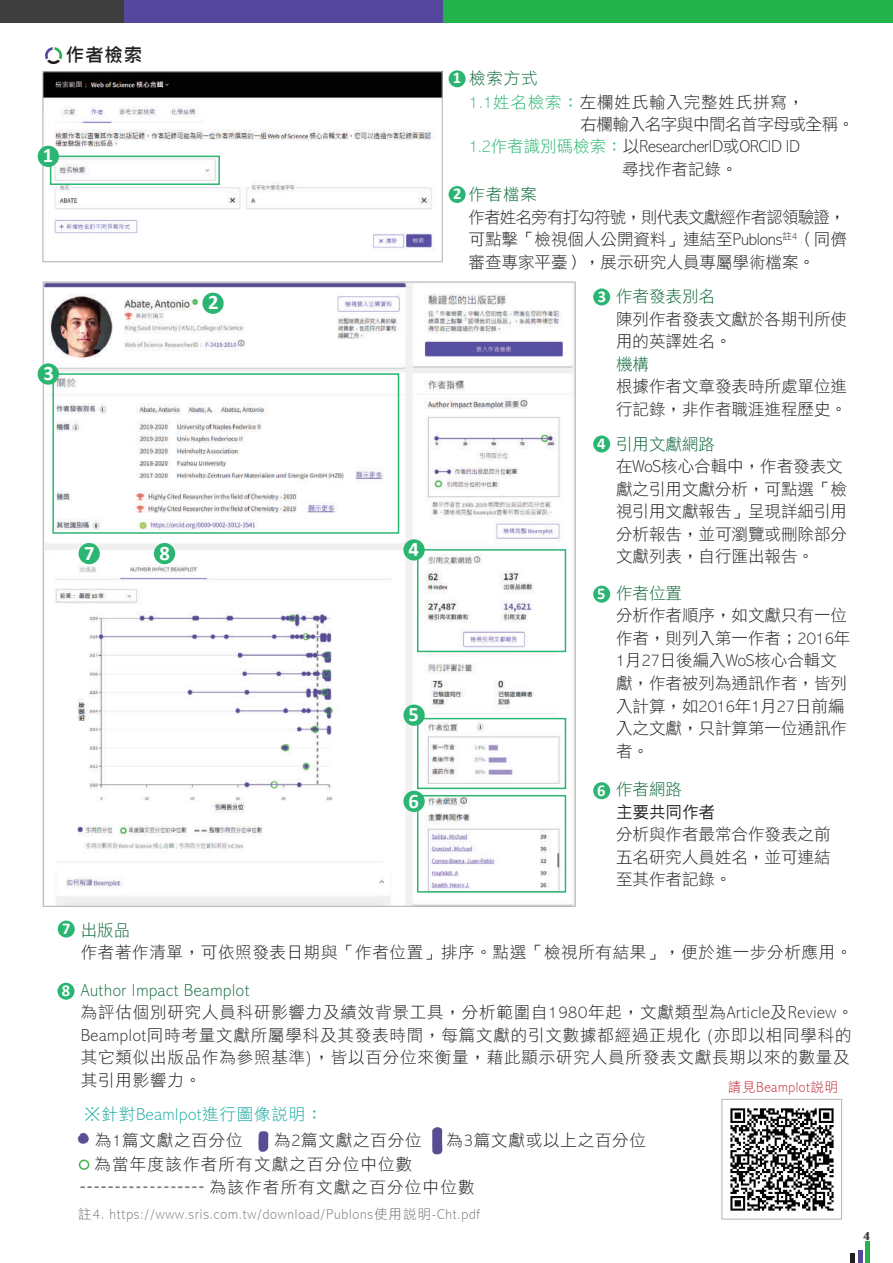
<style>
.page{position:relative;width:893px;height:1263px;background:#fff}
.page>*{position:absolute;margin:0;border:0;box-sizing:border-box;transform-origin:0 0}
.t1{font:700 20.55px "Calibri";color:#fff}
.t2{font:18px "DF Li Hei W5 WINP BF";color:#231f20}
.t3{font:16.5px/22.5px "DF Li Hei Lt HK BF";color:#231f20}
.t4{font:16.5px/22.5px "DF Li Hei Lt HK BF";letter-spacing:.05em;color:#231f20}
.t5{font:16.5px "DF Li Hei Lt HK BF";letter-spacing:.04em;color:#231f20}
.t6{font:16.5px/23px "DF Li Hei Lt HK BF";letter-spacing:.075em;color:#231f20}
.t7{font:16.5px "DF Li Hei Lt HK BF";color:#0c6638}
.t8{font:16.5px "DF Li Hei Lt HK BF";letter-spacing:-.025em;color:#231f20}
.t9{font:16.5px "DF Li Hei Lt HK BF";letter-spacing:.05em;color:#0c6638}
.t10{font:16.5px "DF Li Hei Lt HK BF";letter-spacing:.05em;color:#12a79d}
.t11{font:700 16.5px "Calibri";color:#fff}
.t12{font:16.5px "DF Hei W5 WINP BF";color:#231f20}
.t13{font:13.5px "DF Li Hei Lt HK BF";letter-spacing:.075em;color:#6c6d70}
.t14{font:13.5px "DF Li Hei Lt HK BF";letter-spacing:.05em;color:#be1d2c}
.t15{font:700 12px "Britannic";color:#3e3e3f}
.s1{color:#0c6638}
.s2{color:#2bb572}
.s3{font-family:"Calibri";font-weight:700;color:#fff}
</style>
<div class="page">
<img style="left:44px;top:73px;width:397px;height:177px">
<div style="left:42px;top:71px;width:401px;height:191px;border:1px solid #b6b7b9"></div>
<img style="left:45px;top:283px;width:529px;height:622px">
<img style="left:730px;top:1108px;width:104px;height:103px">
<div style="left:721px;top:1099px;width:121px;height:120px;border:1px solid #b6b7b9"></div>
<img style="left:77px;top:1133px;width:12px;height:11px">
<img style="left:258px;top:1131px;width:11px;height:21px">
<img style="left:432px;top:1127px;width:11px;height:28px">
<img style="left:80px;top:1186px;width:124px;height:3px">
<div style="left:79px;top:1159px;width:10px;height:11px;border:1px solid #40b049;border-radius:50%"></div>
<div style="left:449px;top:70px;width:17px;height:17px;background:#2bb572;border-radius:50%"></div>
<div style="left:449px;top:186px;width:17px;height:17px;background:#2bb572;border-radius:50%"></div>
<div style="left:593px;top:288px;width:17px;height:17px;background:#2bb572;border-radius:50%"></div>
<div style="left:593px;top:435px;width:17px;height:17px;background:#2bb572;border-radius:50%"></div>
<div style="left:593px;top:586px;width:17px;height:17px;background:#2bb572;border-radius:50%"></div>
<div style="left:593px;top:782px;width:17px;height:17px;background:#2bb572;border-radius:50%"></div>
<div style="left:58px;top:920px;width:17px;height:17px;background:#2bb572;border-radius:50%"></div>
<div style="left:58px;top:983px;width:17px;height:17px;background:#2bb572;border-radius:50%"></div>
<div style="left:50px;top:156px;width:170px;height:29px;border:2px solid #2bb572"></div>
<div style="left:52px;top:373px;width:347px;height:161px;border:2px solid #2bb572"></div>
<div style="left:417px;top:549px;width:149px;height:103px;border:2px solid #2bb572"></div>
<div style="left:417px;top:718px;width:149px;height:71px;border:2px solid #2bb572"></div>
<div style="left:417px;top:795px;width:149px;height:98px;border:2px solid #2bb572"></div>
<div style="left:38px;top:146px;width:21px;height:21px;background:#2bb572;border-radius:50%"></div>
<div style="left:202px;top:293px;width:22px;height:21px;background:#2bb572;border-radius:50%"></div>
<div style="left:38px;top:363px;width:21px;height:22px;background:#2bb572;border-radius:50%"></div>
<div style="left:403px;top:704px;width:22px;height:22px;background:#2bb572;border-radius:50%"></div>
<div style="left:79px;top:543px;width:21px;height:21px;background:#2bb572;border-radius:50%"></div>
<div style="left:403px;top:539px;width:22px;height:21px;background:#2bb572;border-radius:50%"></div>
<div style="left:403px;top:791px;width:22px;height:21px;background:#2bb572;border-radius:50%"></div>
<div style="left:154px;top:543px;width:21px;height:21px;background:#2bb572;border-radius:50%"></div>
<svg style="left:45px;top:47px;width:17px;height:17px"></svg>
<div style="left:850px;top:1254px;width:5px;height:9px;background:#231f20"></div>
<div style="left:857px;top:1250px;width:5px;height:13px;background:#54479d"></div>
<div style="left:865px;top:1242px;width:5px;height:21px;background:#23b24b"></div>
<div style="left:0;top:0;width:124px;height:22px;background:#3e3e3f"></div>
<div style="left:124px;top:0;width:319px;height:22px;background:#54479d"></div>
<div style="left:443px;top:0;width:450px;height:22px;background:#23b24b"></div>
<p class="t2" style="left:66px;top:46px;width:78px">作者檢索</p>
<p class="t1" style="left:43px;top:141px;width:12px">1</p>
<p class="t1" style="left:44px;top:359px;width:12px">3</p>
<p class="t1" style="left:208px;top:288px;width:12px">2</p>
<p class="t1" style="left:84px;top:538px;width:12px">7</p>
<p class="t1" style="left:409px;top:535px;width:12px">4</p>
<p class="t1" style="left:159px;top:538px;width:12px">8</p>
<p class="t1" style="left:408px;top:700px;width:12px">5</p>
<p class="t1" style="left:409px;top:786px;width:12px">6</p>
<p class="t4" style="left:469px;top:66px;width:337px;line-height:24.2px"><span class="s1">檢索方式<br></span><span class="s2">1.1姓名檢索：</span>左欄姓氏輸入完整姓氏拼寫，</p>
<p class="t8" style="left:469px;top:116px;width:387px">　　　　　　右欄輸入名字與中間名首字母或全稱。</p>
<p class="t3" style="left:469px;top:136px;width:332px"><span class="s2">1.2作者識別碼檢索：</span>以ResearcherID或ORCID ID</p>
<p class="t3" style="left:622px;top:158px;width:117px">尋找作者記錄。</p>
<p class="t3" style="left:469px;top:184px;width:380px;text-indent:-15px"><span class="s3">2</span> <span class="s1">作者檔案<br></span>作者姓名旁有打勾符號，則代表文獻經作者認領驗證，可點擊「檢視個人公開資料」連結至Publons<sup>註4</sup>（同儕審查專家平臺），展示研究人員專屬學術檔案。</p>
<p class="t7" style="left:616px;top:288px;width:100px">作者發表別名</p>
<p class="t3" style="left:616px;top:308px;width:232px">陳列作者發表文獻於各期刊所使用的英譯姓名。</p>
<p class="t7" style="left:616px;top:355px;width:34px">機構</p>
<p class="t3" style="left:616px;top:376px;width:232px">根據作者文章發表時所處單位進行記錄，非作者職涯進程歷史。</p>
<p class="t7" style="left:616px;top:435px;width:100px">引用文獻網路</p>
<p class="t3" style="left:616px;top:456px;width:232px">在WoS核心合輯中，作者發表文獻之引用文獻分析，可點選「檢視引用文獻報告」呈現詳細引用分析報告，並可瀏覽或刪除部分文獻列表，自行匯出報告。</p>
<p class="t7" style="left:616px;top:585px;width:67px">作者位置</p>
<p class="t3" style="left:616px;top:605px;width:236px">分析作者順序，如文獻只有一位作者，則列入第一作者；2016年<br>1月27日後編入WoS核心合輯文獻，作者被列為通訊作者，皆列入計算，如2016年1月27日前編入之文獻，只計算第一位通訊作者。</p>
<p class="t7" style="left:616px;top:781px;width:67px">作者網路</p>
<p class="t12" style="left:616px;top:803px;width:100px">主要共同作者</p>
<p class="t3" style="left:616px;top:824px;width:216px;text-align:justify">分析與作者最常合作發表之前五名研究人員姓名，並可連結至其作者記錄。</p>
<p class="t11" style="left:453px;top:66px;width:10px">1</p>
<p class="t11" style="left:598px;top:285px;width:10px">3</p>
<p class="t11" style="left:597px;top:432px;width:10px">4</p>
<p class="t11" style="left:597px;top:582px;width:10px">5</p>
<p class="t11" style="left:597px;top:778px;width:10px">6</p>
<p class="t11" style="left:62px;top:917px;width:10px">7</p>
<p class="t11" style="left:62px;top:979px;width:10px">8</p>
<p class="t7" style="left:81px;top:921px;width:51px">出版品</p>
<p class="t5" style="left:81px;top:944px;width:773px">作者著作清單，可依照發表日期與「作者位置」排序。點選「檢視所有結果」，便於進一步分析應用。</p>
<p class="t9" style="left:81px;top:981px;width:170px">Author Impact Beamplot</p>
<p class="t4" style="left:81px;top:1002px;width:774px">為評估個別研究人員科研影響力及績效背景工具，分析範圍自1980年起，文獻類型為Article及Review。Beamplot同時考量文獻所屬學科及其發表時間，每篇文獻的引文數據都經過正規化 (亦即以相同學科的其它類似出版品作為參照基準)，皆以百分位來衡量，藉此顯示研究人員所發表文獻長期以來的數量及其引用影響力。</p>
<p class="t14" style="left:728px;top:1080px;width:112px">請見Beamplot說明</p>
<p class="t10" style="left:84px;top:1106px;width:240px">※針對Beamlpot進行圖像說明：</p>
<p class="t4" style="left:95px;top:1130px;width:149px">為1篇文獻之百分位</p>
<p class="t4" style="left:274px;top:1130px;width:149px">為2篇文獻之百分位</p>
<p class="t4" style="left:446px;top:1130px;width:201px">為3篇文獻或以上之百分位</p>
<p class="t6" style="left:210px;top:1153px;width:266px;text-indent:-115px">為當年度該作者所有文獻之百分位中位數<br>為該作者所有文獻之百分位中位數</p>
<p class="t13" style="left:78px;top:1207px;width:403px">註4. https://www.sris.com.tw/download/Publons使用說明-Cht.pdf</p>
<p class="t15" style="left:863px;top:1229px;width:9px">4</p>
</div>
